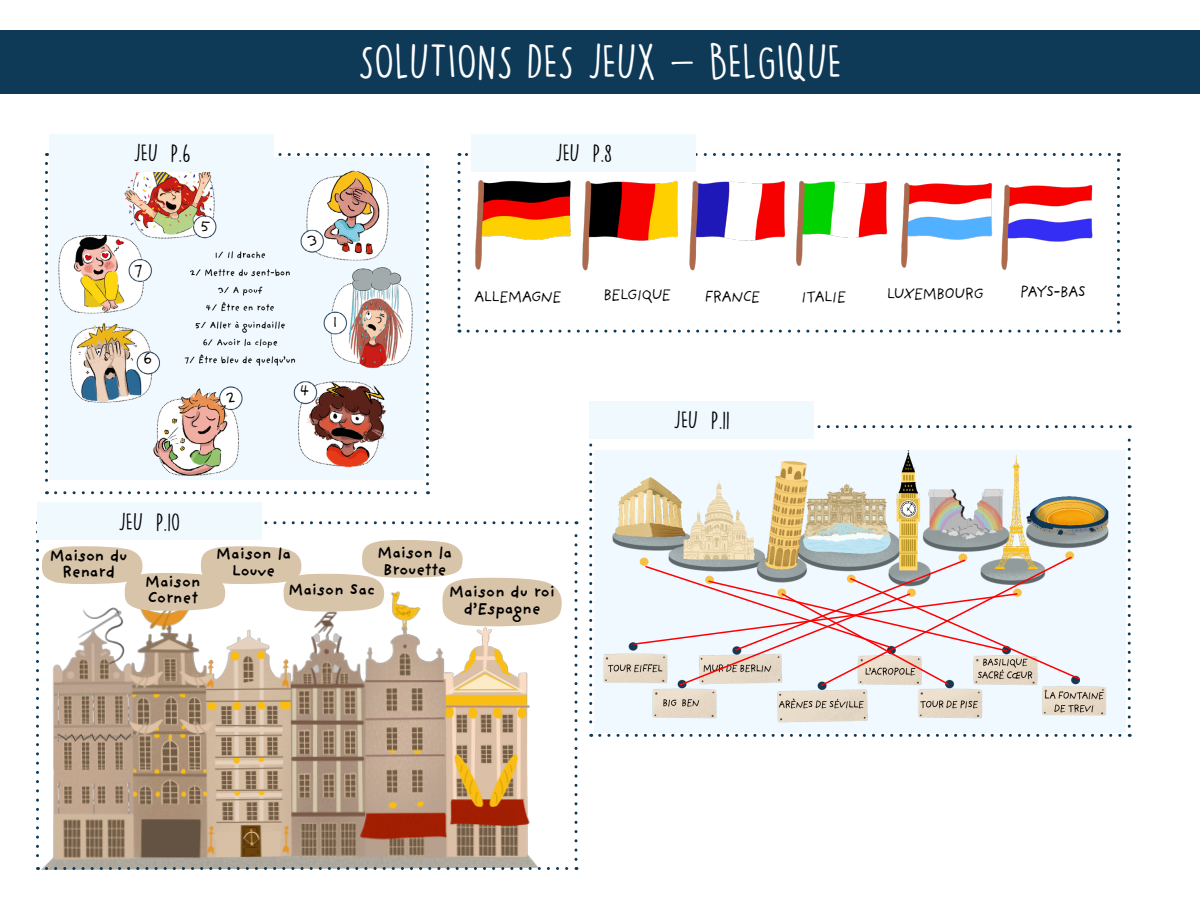
<style>
.page{position:relative;width:1200px;height:900px;background:#fff}
.page>*{position:absolute;margin:0;border:0;box-sizing:border-box;transform-origin:0 0}
.t1{font:45px "Lemon Yellow Sun";color:#fff}
.t2{font:22.5px "Lemon Yellow Sun";color:#000}
.t3{font:21.6px "Lemon Yellow Sun";color:#000}
.t4{font:18px "Providence Sans Offc";color:#000}
.t5{font:700 16.5px/16.5px "Providence Sans Offc";letter-spacing:-.03em;color:#000;text-align:center}
.t6{font:16.5px "Providence Sans Offc";letter-spacing:-.105em;color:#000}
.s1{font-size:21.6px}
.s2{font-size:22.5px}
</style>
<div class="page">
<img style="left:50px;top:158px;width:374px;height:322px">
<svg style="left:45px;top:163px;width:3px;height:331px"></svg>
<svg style="left:56px;top:491px;width:373px;height:3px"></svg>
<svg style="left:426px;top:153px;width:3px;height:331px"></svg>
<svg style="left:46px;top:153px;width:372px;height:3px"></svg>
<svg style="left:458px;top:163px;width:2px;height:170px"></svg>
<svg style="left:468px;top:330px;width:651px;height:3px"></svg>
<svg style="left:1117px;top:153px;width:3px;height:169px"></svg>
<svg style="left:459px;top:153px;width:650px;height:3px"></svg>
<div style="left:0;top:30px;width:1200px;height:63px;background:#0e3957"></div>
<div style="left:50px;top:134px;width:224px;height:38px;background:#f0f9fe"></div>
<div style="left:471px;top:134px;width:225px;height:38px;background:#f0f9fe"></div>
<img style="left:475px;top:180px;width:311px;height:91px">
<img style="left:796px;top:180px;width:297px;height:90px">
<svg style="left:36px;top:521px;width:542px;height:349px"></svg>
<div style="left:37px;top:503px;width:225px;height:37px;background:#f0f9fe"></div>
<img style="left:594px;top:451px;width:531px;height:281px">
<svg style="left:632px;top:555px;width:449px;height:133px"></svg>
<svg style="left:589px;top:443px;width:3px;height:294px"></svg>
<svg style="left:600px;top:734px;width:530px;height:3px"></svg>
<svg style="left:1128px;top:425px;width:3px;height:301px"></svg>
<svg style="left:817px;top:425px;width:303px;height:3px"></svg>
<div style="left:589px;top:401px;width:225px;height:38px;background:#f0f9fe"></div>
<h1 class="t1" style="left:358px;top:34px;width:485px">SOLUTIONS DES JEUX - BELGIQUE</h1>
<h2 class="t2" style="left:133px;top:139px;width:59px">JEU <span class="s1">P.6</span></h2>
<h2 class="t2" style="left:555px;top:139px;width:59px">JEU <span class="s1">P.8</span></h2>
<p class="t4" style="left:133px;top:259px;width:11px">7</p>
<p class="t4" style="left:142px;top:347px;width:11px">6</p>
<p class="t4" style="left:199px;top:214px;width:13px">5</p>
<p class="t4" style="left:225px;top:386px;width:13px">2</p>
<h3 class="t3" style="left:118px;top:508px;width:63px"><span class="s2">JEU</span> P.10</h3>
<p class="t4" style="left:306px;top:229px;width:13px">3</p>
<p class="t4" style="left:299px;top:379px;width:13px">4</p>
<p class="t4" style="left:331px;top:310px;width:8px">1</p>
<p class="t6" style="left:473px;top:286px;width:90px">ALLEMAGNE</p>
<p class="t6" style="left:603px;top:285px;width:70px">BELGIQUE</p>
<p class="t6" style="left:704px;top:286px;width:59px">FRANCE</p>
<p class="t6" style="left:800px;top:286px;width:48px">ITALIE</p>
<p class="t6" style="left:886px;top:283px;width:100px">LUXEMBOURG</p>
<p class="t6" style="left:1019px;top:282px;width:69px">PAYS-BAS</p>
<h3 class="t3" style="left:674px;top:407px;width:58px"><span class="s2">JEU</span> P.11</h3>
<p class="t5" style="left:50px;top:549px;width:79px">Maison du<br>Renard</p>
<p class="t5" style="left:145px;top:575px;width:58px;text-align:left">Maison<br>Cornet</p>
<p class="t5" style="left:216px;top:547px;width:77px">Maison la<br>Louve</p>
<p class="t5" style="left:377px;top:546px;width:77px">Maison la<br>Brouette</p>
<p class="t5" style="left:288px;top:583px;width:89px">Maison Sac</p>
<p class="t5" style="left:449px;top:585px;width:108px">Maison du roi d’Espagne</p>
</div>
